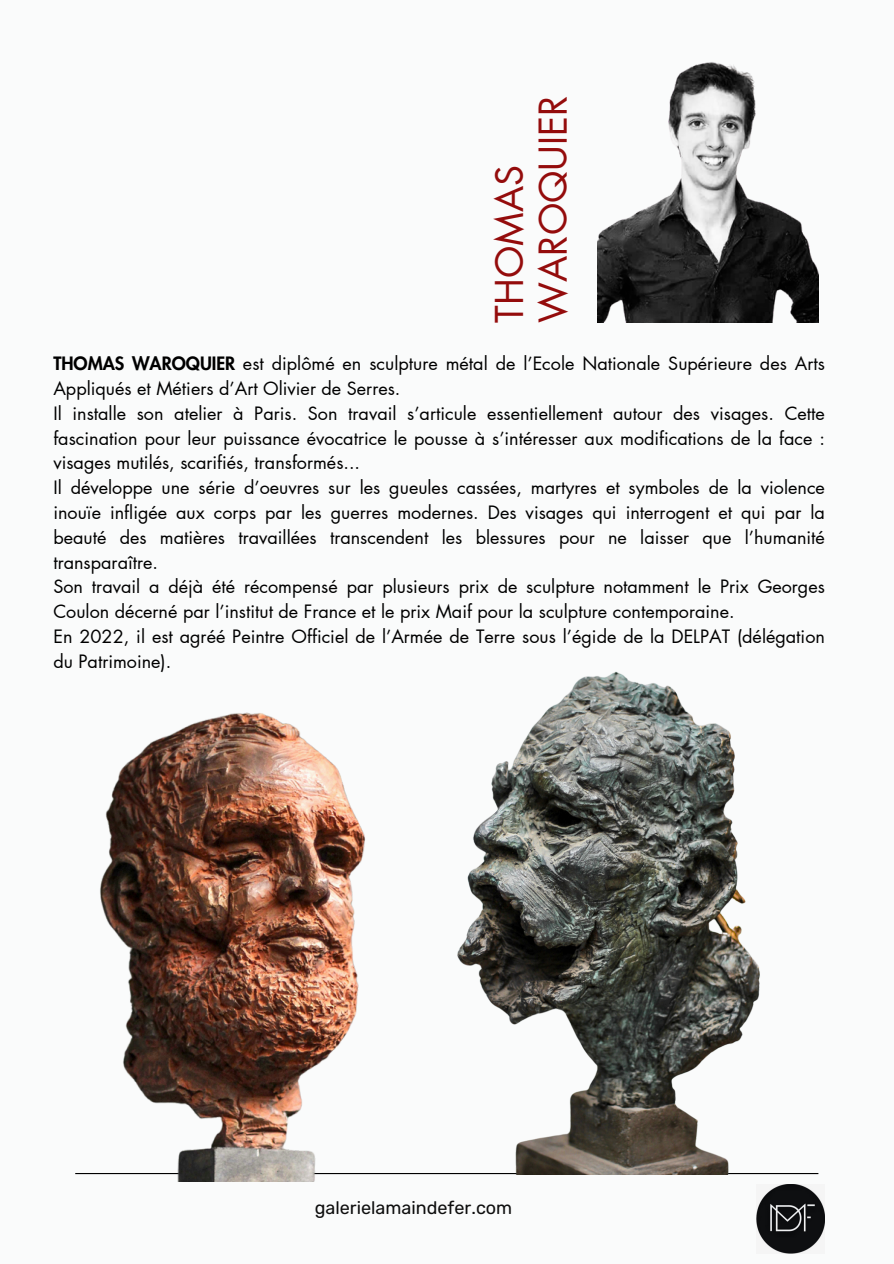
<style>
.page{position:relative;width:894px;height:1264px;background:#fff}
.page>*{position:absolute;margin:0;border:0;box-sizing:border-box;transform-origin:0 0}
.t1{font:37.5px/43.8px "Futura LT Pro";color:#940c0c}
.t2{font:18px/24.8px "Futura LT Pro";color:#000}
.t3{font:18px "Rubik";color:#0e0e0e}
.s1{font-weight:800}
</style>
<div class="page">
<div style="left:0;top:0;width:893px;height:1263px;background:#fafbfb"></div>
<img style="left:597px;top:62px;width:221px;height:260px">
<img style="left:756px;top:1184px;width:68px;height:69px">
<hr style="left:75px;top:1172px;width:743px;height:2px;background:#000">
<img style="left:576px;top:671px;width:214px;height:503px">
<img style="left:75px;top:683px;width:501px;height:497px">
<h1 class="t1" style="left:489px;top:323px;width:229px;rotate:-90deg">THOMAS<br>WAROQUIER</h1>
<p class="t2" style="left:53px;top:352px;width:772px"><span class="s1">THOMAS WAROQUIER</span> est diplômé en sculpture métal de l’Ecole Nationale Supérieure des Arts<br>Appliqués et Métiers d’Art Olivier de Serres.</p>
<p class="t2" style="left:53px;top:401px;width:772px;text-align:justify">Il installe son atelier à Paris. Son travail s’articule essentiellement autour des visages. Cette fascination pour leur puissance évocatrice le pousse à s’intéresser aux modifications de la face : visages mutilés, scarifiés, transformés...</p>
<p class="t2" style="left:53px;top:476px;width:772px;text-align:justify">Il développe une série d’oeuvres sur les gueules cassées, martyres et symboles de la violence inouïe infligée aux corps par les guerres modernes. Des visages qui interrogent et qui par la beauté des matières travaillées transcendent les blessures pour ne laisser que l’humanité transparaître.</p>
<p class="t2" style="left:53px;top:575px;width:772px">Son travail a déjà été récompensé par plusieurs prix de sculpture notamment le Prix Georges<br>Coulon décerné par l’institut de France et le prix Maif pour la sculpture contemporaine.</p>
<p class="t2" style="left:53px;top:624px;width:772px">En 2022, il est agréé Peintre Officiel de l’Armée de Terre sous l’égide de la DELPAT (délégation du Patrimoine).</p>
<p class="t3" style="left:315px;top:1196px;width:199px">galerielamaindefer.com</p>
</div>
